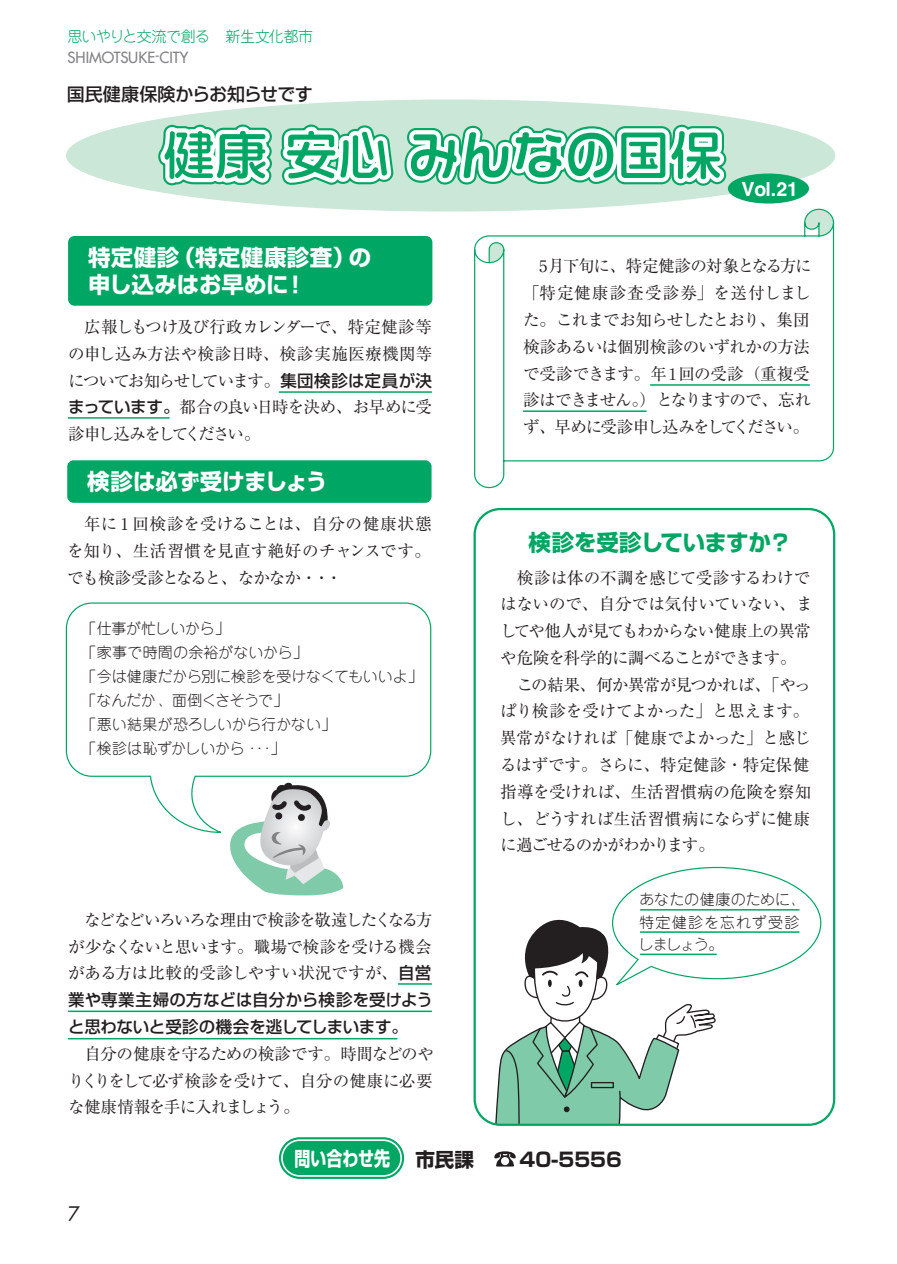
<style>
.page{position:relative;width:897px;height:1264px;background:#fff}
.page>*{position:absolute;margin:0;border:0;box-sizing:border-box;transform-origin:0 0}
.t1{font:700 22.5px/27px "Shin Go";color:#fff}
.t2{font:700 22.5px "Shin Go";letter-spacing:-.015em;color:#00a663}
.t3{font:700 22.5px "Shin Go";letter-spacing:-.02em;color:#fff}
.t4{font:700 19.65px "Shin Go";color:#fff;scale:.81 1}
.t5{font:700 19.5px "Shin Go";color:#231f20}
.t6{font:700 19.5px "Helvetica";color:#fff}
.t7{font:19.5px "Futura";color:#231f20}
.t8{font:500 18px "Shin Go";letter-spacing:-.015em;color:#231f20}
.t9{font:16.5px/26.7px "Ryumin";letter-spacing:-.035em;color:#231f20;text-align:justify}
.t10{font:500 16.5px/26.7px "Shin Go";color:#231f20}
.t11{font:300 15px/24px "Jun 101";letter-spacing:-.005em;color:#231f20}
.t12{font:300 15px/22.5px "Jun 101";letter-spacing:.025em;color:#231f20}
.t13{font:300 15px "Jun 101";letter-spacing:-.03em;color:#00a663}
.t14{font:15px "Futura";color:#808284}
.s1{font-family:"Shin Go";font-weight:500}
</style>
<div class="page">
<svg style="left:474px;top:208px;width:360px;height:281px"></svg>
<div style="left:68px;top:236px;width:364px;height:70px;background:#00a663;border-radius:6px"></div>
<div style="left:67px;top:460px;width:364px;height:43px;background:#00a663;border-radius:6px"></div>
<div style="left:66px;top:99px;width:769px;height:112px;background:#cbe7d8;border-radius:50%"></div>
<div style="left:727px;top:173px;width:81px;height:30px;background:#00a663;border-radius:50%"></div>
<svg style="left:147px;top:99px;width:588px;height:270px"></svg>
<hr style="left:279px;top:391px;width:153px;height:2px;background:#00a663">
<hr style="left:650px;top:384px;width:159px;height:2px;background:#00a663">
<hr style="left:523px;top:410px;width:123px;height:2px;background:#00a663">
<hr style="left:398px;top:983px;width:34px;height:1px;background:#00a663">
<hr style="left:68px;top:1010px;width:364px;height:2px;background:#00a663">
<hr style="left:68px;top:1037px;width:329px;height:2px;background:#00a663">
<hr style="left:68px;top:417px;width:102px;height:1px;background:#00a663">
<div style="left:473px;top:508px;width:362px;height:617px;border:2px solid #00a663;border-radius:26px"></div>
<svg style="left:494px;top:866px;width:327px;height:258px"></svg>
<svg style="left:230px;top:833px;width:113px;height:62px"></svg>
<svg style="left:65px;top:602px;width:367px;height:231px"></svg>
<div style="left:279px;top:1137px;width:125px;height:41px;background:#00a663;border-radius:21px"></div>
<div style="left:281px;top:1139px;width:121px;height:37px;border:2px solid #fff;border-radius:18px"></div>
<svg style="left:494px;top:1151px;width:21px;height:15px"></svg>
<p class="t13" style="left:68px;top:31px;width:247px">思いやりと交流で創る　新生文化都市</p>
<p class="t14" style="left:68px;top:50px;width:122px">SHIMOTSUKE-CITY</p>
<p class="t8" style="left:67px;top:87px;width:247px">国民健康保険からお知らせです</p>
<h1 class="t1" style="left:88px;top:247px;width:285px">特定健診（特定健康診査）の申し込みはお早めに！</h1>
<p class="t9" style="left:68px;top:315px;width:365px">　広報しもつけ及び行政カレンダーで、特定健診等の申し込み方法や検診日時、検診実施医療機関等についてお知らせしています。<span class="s1">集団検診は定員が決まっています。</span>都合の良い日時を決め、お早めに受診申し込みをしてください。</p>
<h1 class="t3" style="left:87px;top:472px;width:242px">検診は必ず受けましょう</h1>
<p class="t9" style="left:67px;top:512px;width:366px">　年に 1 回検診を受けることは、自分の健康状態を知り、生活習慣を見直す絶好のチャンスです。でも検診受診となると、なかなか・・・</p>
<p class="t11" style="left:81px;top:618px;width:343px">「仕事が忙しいから」<br>「家事で時間の余裕がないから」<br>「今は健康だから別に検診を受けなくてもいいよ」「なんだか、面倒くさそうで」<br>「悪い結果が恐ろしいから行かない」<br>「検診は恥ずかしいから・・・」</p>
<p class="t9" style="left:68px;top:908px;width:365px">　などなどいろいろな理由で検診を敬遠したくなる方が少なくないと思います。職場で検診を受ける機会がある方は比較的受診しやすい状況ですが、<span class="s1">自営</span></p>
<p class="t10" style="left:68px;top:988px;width:366px">業や専業主婦の方などは自分から検診を受けようと思わないと受診の機会を逃してしまいます。</p>
<p class="t9" style="left:68px;top:1042px;width:367px">　自分の健康を守るための検診です。時間などのやりくりをして必ず検診を受けて、自分の健康に必要な健康情報を手に入れましょう。</p>
<p class="t6" style="left:741px;top:181px;width:58px">Vol.21</p>
<p class="t9" style="left:523px;top:255px;width:290px;text-align:left">　5月下旬に、特定健診の対象となる方に「特定健康診査受診券」を送付しました。これまでお知らせしたとおり、集団検診あるいは個別検診のいずれかの方法で受診できます。年１回の受診（重複受診はできません。）となりますので、忘れず、早めに受診申し込みをしてください。</p>
<h1 class="t2" style="left:528px;top:533px;width:264px">検診を受診していますか？</h1>
<p class="t9" style="left:500px;top:566px;width:314px;text-align:left">　検診は体の不調を感じて受診するわけではないので、自分では気付いていない、ましてや他人が見てもわからない健康上の異常や危険を科学的に調べることができます。　この結果、何か異常が見つかれば、「やっぱり検診を受けてよかった」と思えます。異常がなければ「健康でよかった」と感じるはずです。さらに、特定健診・特定保健指導を受ければ、生活習慣病の危険を察知し、どうすれば生活習慣病にならずに健康に過ごせるのかがわかります。</p>
<p class="t12" style="left:638px;top:890px;width:167px">あなたの健康のために、特定健診を忘れず受診しましょう。</p>
<p class="t7" style="left:68px;top:1205px;width:14px">7</p>
<p class="t4" style="left:294px;top:1151px;width:120px">問い合わせ先</p>
<p class="t5" style="left:415px;top:1151px;width:208px">市民課 　 40-5556</p>
</div>
